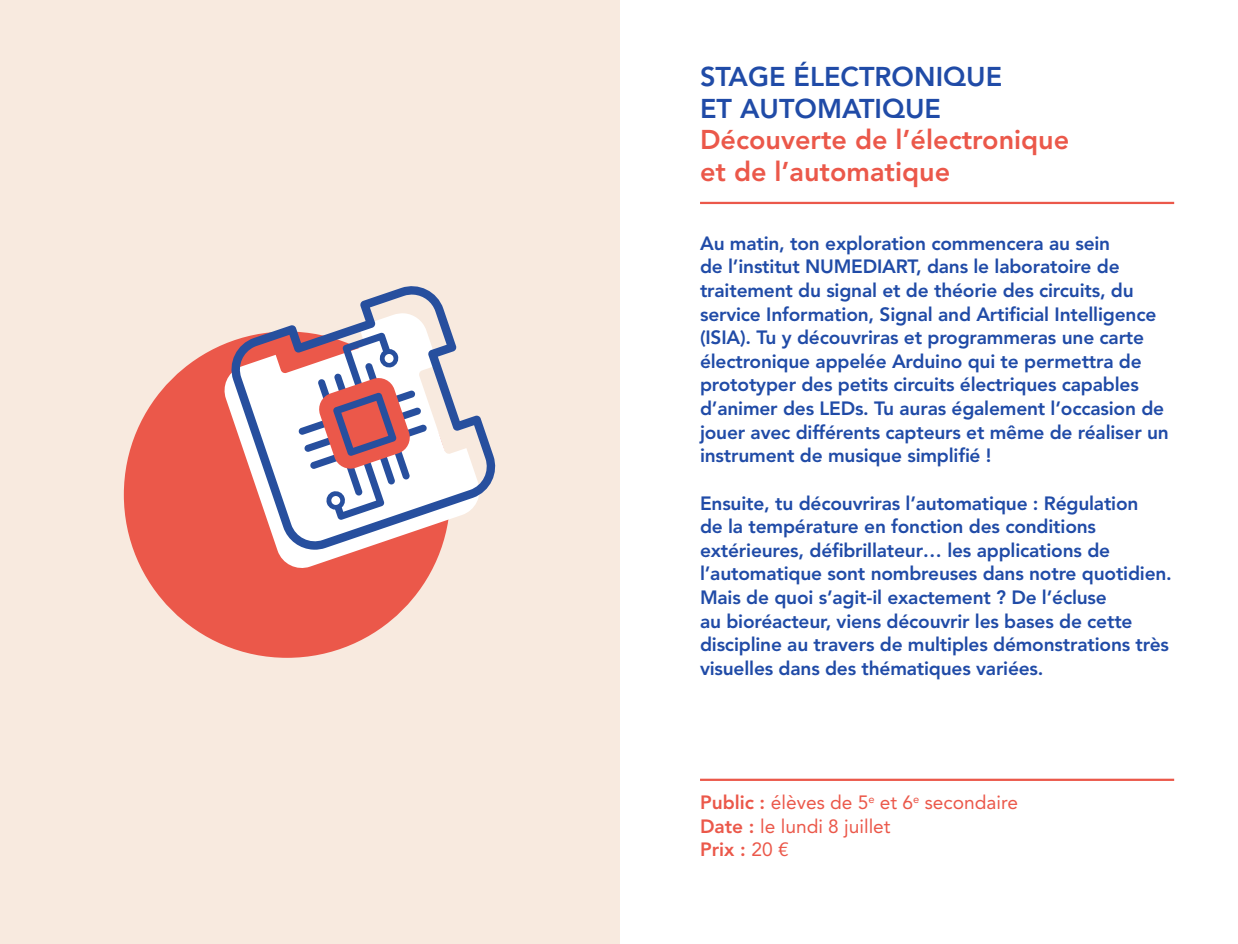
<style>
.page{position:relative;width:1238px;height:944px;background:#fff}
.page>*{position:absolute;margin:0;border:0;box-sizing:border-box;transform-origin:0 0}
.t1{font:800 27px/31.5px "Avenir LT Std";color:#eb584a}
.t2{font:800 27px/31.5px "Avenir LT Std";color:#204ba7}
.t3{font:800 19.12px/23.6px "Avenir LT Std";letter-spacing:-.01em;color:#204ba7}
.t4{font:19.12px/23.6px "Avenir LT Std";color:#eb584a}
.s1{font-weight:800}
</style>
<div class="page">
<div style="left:0;top:0;width:619px;height:944px;background:#f8eadf"></div>
<hr style="left:700px;top:202px;width:474px;height:2px;background:#eb584a">
<hr style="left:700px;top:779px;width:474px;height:2px;background:#eb584a">
<div style="left:124px;top:332px;width:326px;height:326px;background:#eb584a;border-radius:50%"></div>
<svg style="left:222px;top:343px;width:219px;height:228px"></svg>
<svg style="left:227px;top:286px;width:269px;height:264px"></svg>
<div style="left:331px;top:496px;width:9px;height:9px;background:#fff;border-radius:50%"></div>
<div style="left:384px;top:354px;width:10px;height:9px;background:#fff;border-radius:50%"></div>
<h1 class="t2" style="left:700px;top:61px;width:303px">STAGE ÉLECTRONIQUE<br>ET AUTOMATIQUE</h1>
<h1 class="t1" style="left:700px;top:124px;width:371px">Découverte de l’électronique et de l’automatique</h1>
<p class="t3" style="left:700px;top:231px;width:470px">Au matin, ton exploration commencera au sein<br>de l’institut NUMEDIART, dans le laboratoire de traitement du signal et de théorie des circuits, du service Information, Signal and Artificial Intelligence (ISIA). Tu y découvriras et programmeras une carte électronique appelée Arduino qui te permettra de prototyper des petits circuits électriques capables d’animer des LEDs. Tu auras également l’occasion de jouer avec différents capteurs et même de réaliser un instrument de musique simplifié !</p>
<p class="t3" style="left:700px;top:491px;width:473px">Ensuite, tu découvriras l’automatique : Régulation<br>de la température en fonction des conditions extérieures, défibrillateur… les applications de l’automatique sont nombreuses dans notre quotidien.<br>Mais de quoi s’agit-il exactement ? De l’écluse<br>au bioréacteur, viens découvrir les bases de cette discipline au travers de multiples démonstrations très visuelles dans des thématiques variées.</p>
<p class="t4" style="left:700px;top:791px;width:319px"><span class="s1">Public :</span> élèves de 5<sup>e</sup> et 6<sup>e</sup> secondaire<br><span class="s1">Date :</span> le lundi 8 juillet<br><span class="s1">Prix :</span> 20 €</p>
</div>
